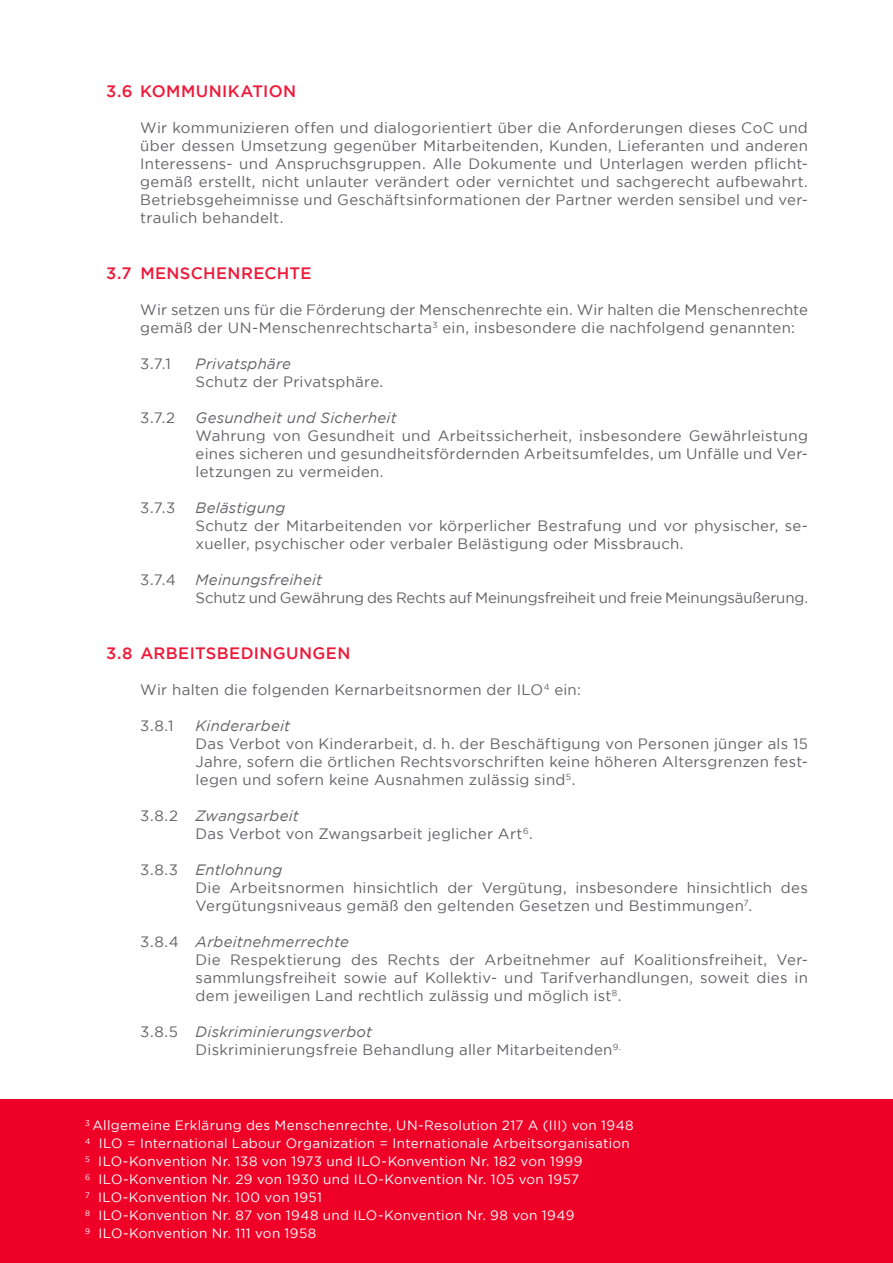
<style>
.page{position:relative;width:893px;height:1263px;background:#fff}
.page>*{position:absolute;margin:0;border:0;box-sizing:border-box;transform-origin:0 0}
.t1{font:500 16.5px "Gotham";letter-spacing:.02em;color:#ed1a3a}
.t2{font:15px/18px "Gotham";letter-spacing:.015em;color:#636366;text-align:justify}
.t3{font:italic 15px "Gotham";letter-spacing:.015em;color:#636366}
.t4{font:15px "Gotham";letter-spacing:-.01em;color:#636366}
.t5{font:13.5px "Gotham";letter-spacing:.025em;color:#fff}
.s1{font-style:italic}
.s2{font-style:normal}
</style>
<div class="page">
<div style="left:0;top:1099px;width:893px;height:164px;background:#ef0027"></div>
<p class="t1" style="left:106px;top:82px;width:191px">3.6 KOMMUNIKATION</p>
<p class="t2" style="left:140px;top:119px;width:669px">Wir kommunizieren offen und dialogorientiert über die Anforderungen dieses CoC und über dessen Umsetzung gegenüber Mitarbeitenden, Kunden, Lieferanten und anderen Interessens- und Anspruchsgruppen. Alle Dokumente und Unterlagen werden pflicht&shy;gemäß erstellt, nicht unlauter verändert oder vernichtet und sachgerecht aufbewahrt.<br>Betriebsgeheimnisse und Geschäftsinformationen der Partner werden sensibel und ver&shy;traulich behandelt.</p>
<p class="t1" style="left:106px;top:264px;width:207px">3.7 MENSCHENRECHTE</p>
<p class="t2" style="left:140px;top:300px;width:669px">Wir setzen uns für die Förderung der Menschenrechte ein. Wir halten die Menschenrechte gemäß der UN-Menschenrechtscharta<sup>3</sup> ein, insbesondere die nachfolgend genannten:</p>
<p class="t2" style="left:140px;top:354px;width:32px">3.7.1</p>
<p class="t2" style="left:196px;top:354px;width:189px"><span class="s1">Privatsphäre<br></span>Schutz der Privatsphäre.</p>
<p class="t2" style="left:140px;top:408px;width:36px">3.7.2</p>
<p class="t3" style="left:196px;top:409px;width:203px">Gesundheit und Sicherheit</p>
<p class="t2" style="left:196px;top:426px;width:614px">Wahrung von Gesundheit und Arbeitssicherheit, insbesondere Gewährleistung eines sicheren und gesundheitsfördernden Arbeitsumfeldes, um Unfälle und Ver&shy;letzungen zu vermeiden.</p>
<p class="t2" style="left:140px;top:498px;width:37px">3.7.3</p>
<p class="t3" style="left:196px;top:499px;width:91px">Belästigung</p>
<p class="t2" style="left:196px;top:516px;width:614px">Schutz der Mitarbeitenden vor körperlicher Bestrafung und vor physischer, se&shy;xueller, psychischer oder verbaler Belästigung oder Missbrauch.</p>
<p class="t2" style="left:140px;top:570px;width:37px">3.7.4</p>
<p class="t3" style="left:196px;top:571px;width:128px">Meinungsfreiheit</p>
<p class="t4" style="left:196px;top:589px;width:614px">Schutz und Gewährung des Rechts auf Meinungsfreiheit und freie Meinungsäußerung.</p>
<p class="t1" style="left:106px;top:643px;width:246px">3.8 ARBEITSBEDINGUNGEN</p>
<p class="t2" style="left:140px;top:680px;width:442px">Wir halten die folgenden Kernarbeitsnormen der ILO<sup>4</sup> ein:</p>
<p class="t2" style="left:140px;top:716px;width:35px">3.8.1</p>
<p class="t3" style="left:196px;top:717px;width:96px">Kinderarbeit</p>
<p class="t2" style="left:196px;top:734px;width:614px">Das Verbot von Kinderarbeit, d. h. der Beschäftigung von Personen jünger als 15<br>Jahre, sofern die örtlichen Rechtsvorschriften keine höheren Altersgrenzen fest&shy;legen und sofern keine Ausnahmen zulässig sind<sup>5</sup>.</p>
<p class="t3" style="left:140px;top:807px;width:160px"><span class="s2">3.8.2</span> Zwangsarbeit</p>
<p class="t2" style="left:196px;top:824px;width:339px">Das Verbot von Zwangsarbeit jeglicher Art<sup>6</sup>.</p>
<p class="t3" style="left:140px;top:861px;width:144px"><span class="s2">3.8.3</span> Entlohnung</p>
<p class="t2" style="left:196px;top:878px;width:614px">Die Arbeitsnormen hinsichtlich der Vergütung, insbesondere hinsichtlich des<br>Vergütungsniveaus gemäß den geltenden Gesetzen und Bestimmungen<sup>7</sup>.</p>
<p class="t3" style="left:140px;top:933px;width:210px"><span class="s2">3.8.4</span> Arbeitnehmerrechte</p>
<p class="t2" style="left:196px;top:950px;width:614px">Die Respektierung des Rechts der Arbeitnehmer auf Koalitionsfreiheit, Ver&shy;sammlungsfreiheit sowie auf Kollektiv- und Tarifverhandlungen, soweit dies in dem jeweiligen Land rechtlich zulässig und möglich ist<sup>8</sup>.</p>
<p class="t3" style="left:140px;top:1023px;width:233px"><span class="s2">3.8.5</span> Diskriminierungsverbot</p>
<p class="t2" style="left:196px;top:1040px;width:427px">Diskriminierungsfreie Behandlung aller Mitarbeitenden<sup>9.</sup></p>
<p class="t5" style="left:85px;top:1118px;width:550px"><sup>3</sup> Allgemeine Erklärung des Menschenrechte, UN-Resolution 217 A (III) von 1948</p>
<p class="t5" style="left:85px;top:1136px;width:546px"><sup>4</sup> ILO = International Labour Organization = Internationale Arbeitsorganisation</p>
<p class="t5" style="left:85px;top:1154px;width:499px"><sup>5</sup> ILO-Konvention Nr. 138 von 1973 und ILO-Konvention Nr. 182 von 1999</p>
<p class="t5" style="left:85px;top:1172px;width:496px"><sup>6</sup> ILO-Konvention Nr. 29 von 1930 und ILO-Konvention Nr. 105 von 1957</p>
<p class="t5" style="left:85px;top:1190px;width:239px"><sup>7</sup> ILO-Konvention Nr. 100 von 1951</p>
<p class="t5" style="left:85px;top:1208px;width:491px"><sup>8</sup> ILO-Konvention Nr. 87 von 1948 und ILO-Konvention Nr. 98 von 1949</p>
<p class="t5" style="left:85px;top:1226px;width:233px"><sup>9</sup> ILO-Konvention Nr. 111 von 1958</p>
</div>
